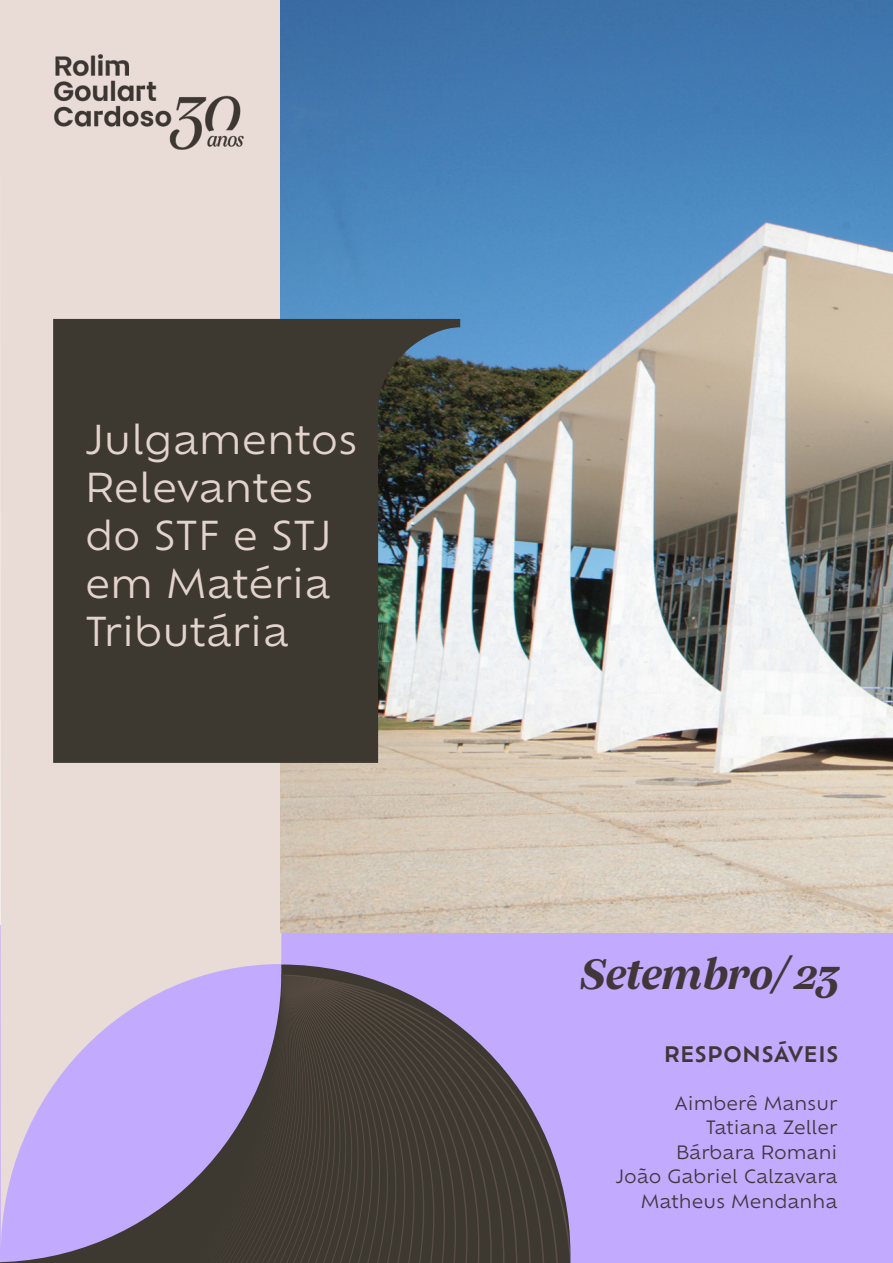
<style>
.page{position:relative;width:893px;height:1263px;background:#fff}
.page>*{position:absolute;margin:0;border:0;box-sizing:border-box;transform-origin:0 0}
.t1{font:italic 700 46.5px "Silva Text";letter-spacing:-.02em;color:#42363b}
.t2{font:39px/48px "Ofelia Text";color:#e3d3cd}
.t3{font:600 21px "Ofelia Text";letter-spacing:.01em;color:#42363b}
.t4{font:18px/24.6px "Ofelia Text";color:#42363b;text-align:right}
</style>
<div class="page">
<div style="left:0;top:926px;width:893px;height:337px;background:#c2abff"></div>
<div style="left:0;top:0;width:281px;height:964px;background:#e9dbd6"></div>
<svg style="left:0;top:964px;width:358px;height:299px;fill:#e9dbd6"></svg>
<svg style="left:71px;top:975px;width:5px;height:288px"></svg>
<svg style="left:76px;top:975px;width:5px;height:288px"></svg>
<svg style="left:81px;top:975px;width:6px;height:288px"></svg>
<svg style="left:87px;top:975px;width:6px;height:288px"></svg>
<svg style="left:93px;top:975px;width:7px;height:288px"></svg>
<svg style="left:100px;top:975px;width:7px;height:288px"></svg>
<svg style="left:107px;top:975px;width:9px;height:288px"></svg>
<svg style="left:116px;top:975px;width:9px;height:288px"></svg>
<svg style="left:125px;top:975px;width:10px;height:288px"></svg>
<svg style="left:135px;top:975px;width:17px;height:288px"></svg>
<svg style="left:152px;top:975px;width:17px;height:288px"></svg>
<svg style="left:169px;top:975px;width:17px;height:288px"></svg>
<svg style="left:186px;top:975px;width:16px;height:288px"></svg>
<svg style="left:202px;top:975px;width:17px;height:288px"></svg>
<svg style="left:219px;top:975px;width:62px;height:288px"></svg>
<svg style="left:281px;top:975px;width:289px;height:288px;fill:#3d3830"></svg>
<img style="left:281px;top:0;width:612px;height:932px">
<svg style="left:53px;top:319px;width:407px;height:444px;fill:#3d3830"></svg>
<img style="left:54px;top:54px;width:190px;height:95px">
<h2 class="t2" style="left:85px;top:413px;width:274px">Julgamentos<br>Relevantes do STF e STJ em Matéria<br>Tributária</h2>
<h1 class="t1" style="left:578px;top:943px;width:261px">Setembro/ 23</h1>
<p class="t3" style="left:664px;top:1038px;width:176px">RESPONSÁVEIS</p>
<p class="t4" style="left:615px;top:1089px;width:224px">Aimberê Mansur<br>Tatiana Zeller<br>Bárbara Romani<br>João Gabriel Calzavara<br>Matheus Mendanha</p>
</div>
